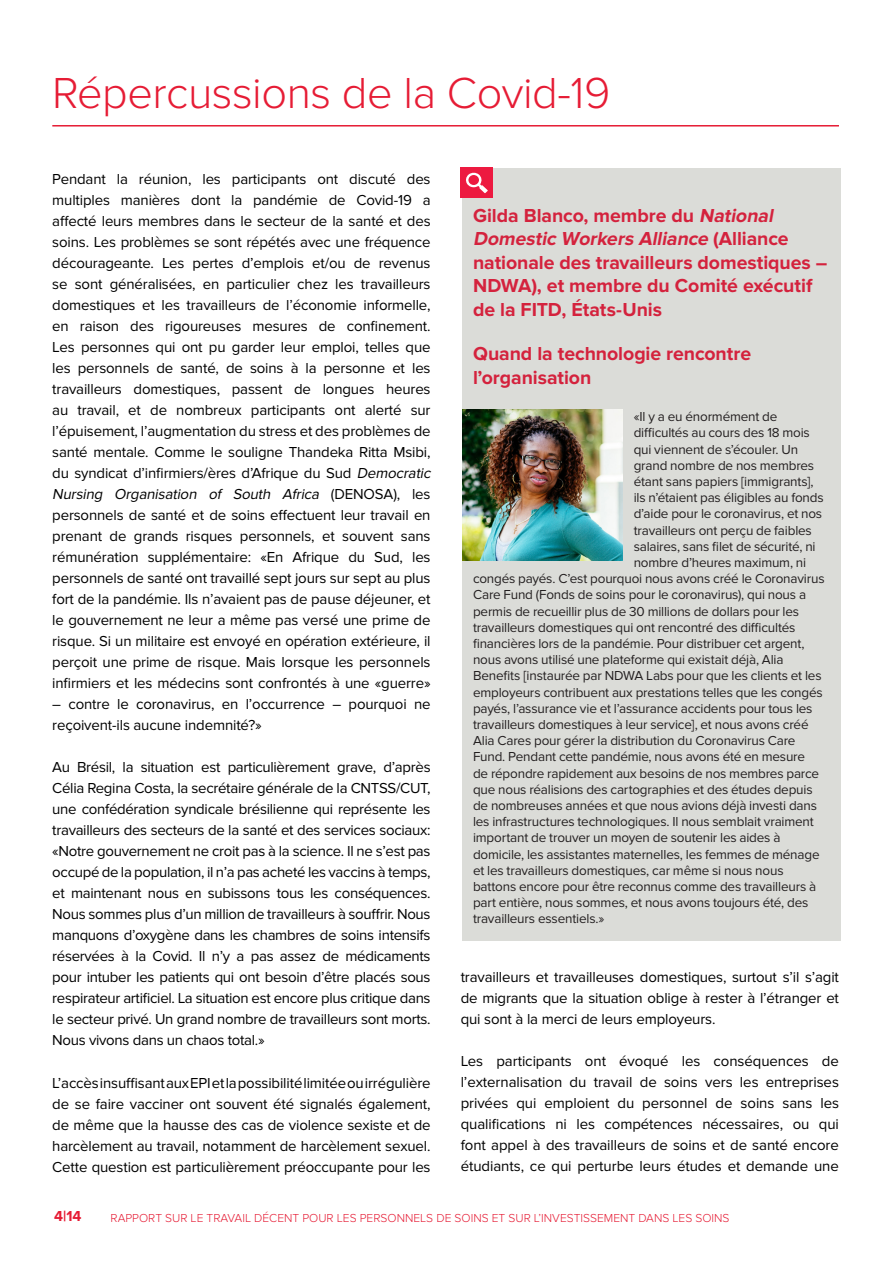
<style>
.page{position:relative;width:893px;height:1263px;background:#fff}
.page>*{position:absolute;margin:0;border:0;box-sizing:border-box;transform-origin:0 0}
.Title_02{font:300 45px "Proxima Nova";letter-spacing:-.01em;color:#e61c35}
.Subheader{font:700 19.5px/23.4px "Proxima Nova";letter-spacing:-.005em;color:#d4223d}
.t1{font:15px/21px "Proxima Nova";letter-spacing:-.01em;color:#000;text-align:justify}
.t2{font:700 15px "Proxima Nova";color:#e61c35}
.Body_copy{font:13.5px "Proxima Nova";letter-spacing:-.015em;color:#231f20}
.t3{font:300 12px "Proxima Nova";color:#e61c35}
.s1{font-style:italic}
</style>
<div class="page">
<hr style="left:52px;top:125px;width:787px;height:2px;background:#e61c35">
<div style="left:462px;top:168px;width:378px;height:772px;background:#dbdcd8"></div>
<div style="left:461px;top:167px;width:32px;height:31px;background:#ed1a40"></div>
<svg style="left:466px;top:172px;width:22px;height:21px"></svg>
<img style="left:462px;top:409px;width:160px;height:151px">
<p class="Title_02" style="left:52px;top:67px;width:559px">Répercussions de la Covid-19</p>
<p class="t1" style="left:52px;top:169px;width:383px;text-align:left">Pendant la réunion, les participants ont discuté des multiples manières dont la pandémie de Covid-19 a affecté leurs membres dans le secteur de la santé et des soins. Les problèmes se sont répétés avec une fréquence décourageante. Les pertes d’emplois et/ou de revenus se sont généralisées, en particulier chez les travailleurs domestiques et les travailleurs de l’économie informelle, en raison des rigoureuses mesures de confinement.<br>Les personnes qui ont pu garder leur emploi, telles que les personnels de santé, de soins à la personne et les travailleurs domestiques, passent de longues heures au travail, et de nombreux participants ont alerté sur l’épuisement, l’augmentation du stress et des problèmes de santé mentale. Comme le souligne Thandeka Ritta Msibi, du syndicat d’infirmiers/ères d’Afrique du Sud <span class="s1">Democratic Nursing Organisation of South Africa</span> ( D E N O S A) , l e s personnels de santé et de soins effectuent leur travail en prenant de grands risques personnels, et souvent sans rémunération supplémentaire: «En Afrique du Sud, les personnels de santé ont travaillé sept jours sur sept au plus fort de la pandémie. Ils n’avaient pas de pause déjeuner, et le gouvernement ne leur a même pas versé une prime de risque. Si un militaire est envoyé en opération extérieure, il perçoit une prime de risque. Mais lorsque les personnels infirmiers et les médecins sont confrontés à une «guerre»</p>
<p class="t1" style="left:52px;top:694px;width:380px">– contre le coronavirus, en l’occurrence – pourquoi ne reçoivent-ils aucune indemnité?»</p>
<p class="t1" style="left:52px;top:757px;width:380px">Au Brésil, la situation est particulièrement grave, d’après Célia Regina Costa, la secrétaire générale de la CNTSS/CUT, une confédération syndicale brésilienne qui représente les travailleurs des secteurs de la santé et des services sociaux: «Notre gouvernement ne croit pas à la science. Il ne s’est pas occupé de la population, il n’a pas acheté les vaccins à temps, et maintenant nous en subissons tous les conséquences.<br>Nous sommes plus d’un million de travailleurs à souffrir. Nous manquons d’oxygène dans les chambres de soins intensifs réservées à la Covid. Il n’y a pas assez de médicaments pour intuber les patients qui ont besoin d’être placés sous respirateur artificiel. La situation est encore plus critique dans le secteur privé. Un grand nombre de travailleurs sont morts.<br>Nous vivons dans un chaos total.»</p>
<p class="t1" style="left:52px;top:1072px;width:380px">L’accès insuffisant aux EPI et la possibilité limitée ou irrégulière de se faire vacciner ont souvent été signalés également, de même que la hausse des cas de violence sexiste et de harcèlement au travail, notamment de harcèlement sexuel.<br>Cette question est particulièrement préoccupante pour les</p>
<p class="Subheader" style="left:473px;top:204px;width:356px">Gilda Blanco, membre du <span class="s1">National Domestic Workers Alliance</span> (A l l i a n c e nationale des travailleurs domestiques – NDWA), et membre du Comité exécutif de la FITD, États-Unis</p>
<p class="Subheader" style="left:473px;top:342px;width:280px">Quand la technologie rencontre l’organisation</p>
<p class="Body_copy" style="left:634px;top:409px;width:145px">«Il y a eu énormément de</p>
<p class="Body_copy" style="left:634px;top:425px;width:178px">difficultés au cours des 18 mois</p>
<p class="Body_copy" style="left:634px;top:441px;width:166px">qui viennent de s’écouler. Un</p>
<p class="Body_copy" style="left:634px;top:457px;width:182px">grand nombre de nos membres</p>
<p class="Body_copy" style="left:634px;top:474px;width:182px">étant sans papiers [immigrants],</p>
<p class="Body_copy" style="left:634px;top:490px;width:192px">ils n’étaient pas éligibles au fonds</p>
<p class="Body_copy" style="left:634px;top:506px;width:190px">d’aide pour le coronavirus, et nos</p>
<p class="Body_copy" style="left:634px;top:522px;width:180px">travailleurs ont perçu de faibles</p>
<p class="Body_copy" style="left:634px;top:538px;width:183px">salaires, sans filet de sécurité, ni</p>
<p class="Body_copy" style="left:634px;top:555px;width:174px">nombre d’heures maximum, ni</p>
<p class="Body_copy" style="left:473px;top:571px;width:353px">congés payés. C’est pourquoi nous avons créé le Coronavirus</p>
<p class="Body_copy" style="left:473px;top:587px;width:335px">Care Fund (Fonds de soins pour le coronavirus), qui nous a</p>
<p class="Body_copy" style="left:473px;top:603px;width:328px">permis de recueillir plus de 30 millions de dollars pour les</p>
<p class="Body_copy" style="left:473px;top:619px;width:324px">travailleurs domestiques qui ont rencontré des difficultés</p>
<p class="Body_copy" style="left:473px;top:636px;width:333px">financières lors de la pandémie. Pour distribuer cet argent,</p>
<p class="Body_copy" style="left:473px;top:652px;width:312px">nous avons utilisé une plateforme qui existait déjà, Alia</p>
<p class="Body_copy" style="left:473px;top:668px;width:350px">Benefits [instaurée par NDWA Labs pour que les clients et les</p>
<p class="Body_copy" style="left:473px;top:684px;width:351px">employeurs contribuent aux prestations telles que les congés</p>
<p class="Body_copy" style="left:473px;top:700px;width:341px">payés, l’assurance vie et l’assurance accidents pour tous les</p>
<p class="Body_copy" style="left:473px;top:717px;width:337px">travailleurs domestiques à leur service], et nous avons créé</p>
<p class="Body_copy" style="left:473px;top:733px;width:324px">Alia Cares pour gérer la distribution du Coronavirus Care</p>
<p class="Body_copy" style="left:473px;top:749px;width:334px">Fund. Pendant cette pandémie, nous avons été en mesure</p>
<p class="Body_copy" style="left:473px;top:765px;width:348px">de répondre rapidement aux besoins de nos membres parce</p>
<p class="Body_copy" style="left:473px;top:781px;width:341px">que nous réalisions des cartographies et des études depuis</p>
<p class="Body_copy" style="left:473px;top:798px;width:346px">de nombreuses années et que nous avions déjà investi dans</p>
<p class="Body_copy" style="left:473px;top:814px;width:342px">les infrastructures technologiques. Il nous semblait vraiment</p>
<p class="Body_copy" style="left:473px;top:830px;width:309px">important de trouver un moyen de soutenir les aides à</p>
<p class="Body_copy" style="left:473px;top:846px;width:348px">domicile, les assistantes maternelles, les femmes de ménage</p>
<p class="Body_copy" style="left:473px;top:862px;width:312px">et les travailleurs domestiques, car même si nous nous</p>
<p class="Body_copy" style="left:473px;top:879px;width:345px">battons encore pour être reconnus comme des travailleurs à</p>
<p class="Body_copy" style="left:473px;top:895px;width:337px">part entière, nous sommes, et nous avons toujours été, des</p>
<p class="Body_copy" style="left:473px;top:911px;width:133px">travailleurs essentiels.»</p>
<p class="t1" style="left:461px;top:967px;width:380px">travailleurs et travailleuses domestiques, surtout s’il s’agit de migrants que la situation oblige à rester à l’étranger et qui sont à la merci de leurs employeurs.</p>
<p class="t1" style="left:461px;top:1051px;width:380px">Les participants ont évoqué les conséquences de l’externalisation du travail de soins vers les entreprises privées qui emploient du personnel de soins sans les qualifications ni les compétences nécessaires, ou qui font appel à des travailleurs de soins et de santé encore étudiants, ce qui perturbe leurs études et demande une</p>
<p class="t2" style="left:54px;top:1208px;width:29px">4|14</p>
<p class="t3" style="left:111px;top:1211px;width:620px">RAPPORT SUR LE TRAVAIL DÉCENT POUR LES PERSONNELS DE SOINS ET SUR L’INVESTISSEMENT DANS LES SOINS</p>
</div>
